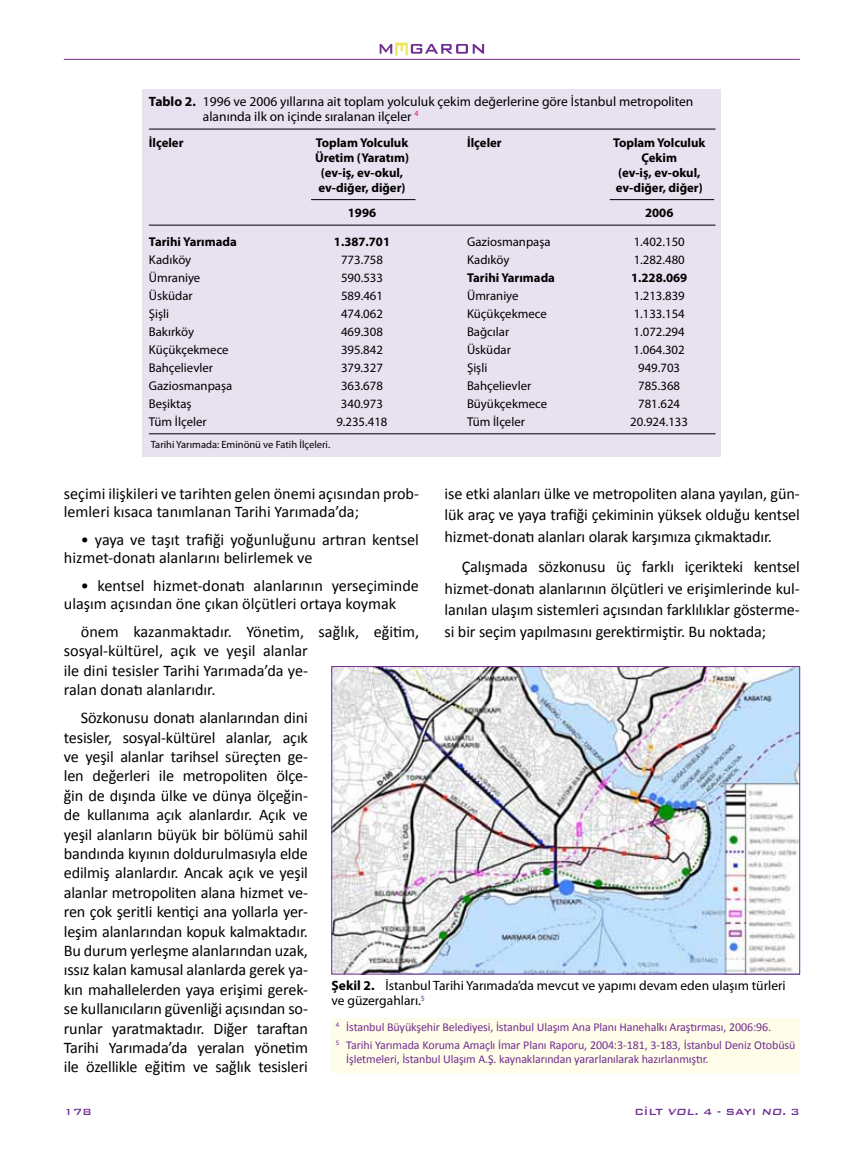
<style>
.page{position:relative;width:851px;height:1149px;background:#fff}
.page>*{position:absolute;margin:0;border:0;box-sizing:border-box;transform-origin:0 0}
.t1{font:16.2px/19.4px "Calibri";color:#000;text-align:justify}
.t2{font:13.5px/15px "Myriad Pro";color:#000}
.t3{font:12.75px "Myriad Pro";color:#000}
.t4{font:700 12.75px "Myriad Pro";color:#000}
.t5{font:12px/17.7px "Calibri";letter-spacing:-.01em;color:#6f2c91}
.t6{font:500 12px "Bank Gothic BT";color:#6f2c91}
.t7{font:10.5px "Myriad Pro";color:#000}
.s1{font-weight:700}
.s2{font-style:italic}
</style>
<div class="page">
<svg style="left:379px;top:43px;width:105px;height:13px"></svg>
<hr style="left:64px;top:59px;width:735px;height:1px;background:#6f2c91">
<div style="left:331px;top:1017px;width:468px;height:54px;background:#fffde9"></div>
<div style="left:142px;top:89px;width:579px;height:367px;background:#e8e1f0"></div>
<hr style="left:149px;top:129px;width:566px;height:1px;background:#000">
<hr style="left:149px;top:225px;width:566px;height:1px;background:#000">
<hr style="left:311px;top:199px;width:104px;height:1px;background:#000">
<hr style="left:609px;top:199px;width:105px;height:1px;background:#000">
<hr style="left:149px;top:433px;width:566px;height:1px;background:#000">
<img style="left:333px;top:668px;width:464px;height:303px">
<div style="left:331px;top:666px;width:468px;height:307px;border:1px solid #6f2c91"></div>
<p class="t2" style="left:203px;top:94px;width:492px;text-indent:-54px"><span class="s1">Tablo 2.</span> 1996 ve 2006 yıllarına ait toplam yolculuk çekim değerlerine göre İstanbul metropoliten alanında ilk on içinde sıralanan ilçeler <sup>4</sup></p>
<p class="t4" style="left:149px;top:134px;width:36px">İlçeler</p>
<p class="t4" style="left:316px;top:134px;width:94px">Toplam Yolculuk</p>
<p class="t4" style="left:467px;top:134px;width:36px">İlçeler</p>
<p class="t4" style="left:613px;top:134px;width:94px">Toplam Yolculuk</p>
<p class="t4" style="left:315px;top:149px;width:95px">Üretim (Yaratım)</p>
<p class="t4" style="left:641px;top:149px;width:37px">Çekim</p>
<p class="t4" style="left:321px;top:164px;width:84px">(ev-iş, ev-okul,</p>
<p class="t4" style="left:618px;top:164px;width:84px">(ev-iş, ev-okul,</p>
<p class="t4" style="left:318px;top:179px;width:88px">ev-diğer, diğer)</p>
<p class="t4" style="left:615px;top:179px;width:88px">ev-diğer, diğer)</p>
<p class="t4" style="left:348px;top:204px;width:30px">1996</p>
<p class="t4" style="left:645px;top:204px;width:30px">2006</p>
<p class="t4" style="left:149px;top:233px;width:89px">Tarihi Yarımada</p>
<p class="t4" style="left:334px;top:233px;width:58px">1.387.701</p>
<p class="t3" style="left:467px;top:234px;width:85px">Gaziosmanpaşa</p>
<p class="t3" style="left:633px;top:234px;width:53px">1.402.150</p>
<p class="t3" style="left:149px;top:252px;width:44px">Kadıköy</p>
<p class="t3" style="left:341px;top:252px;width:43px">773.758</p>
<p class="t3" style="left:467px;top:252px;width:44px">Kadıköy</p>
<p class="t3" style="left:633px;top:252px;width:53px">1.282.480</p>
<p class="t3" style="left:149px;top:270px;width:53px">Ümraniye</p>
<p class="t3" style="left:341px;top:270px;width:43px">590.533</p>
<p class="t4" style="left:467px;top:269px;width:89px">Tarihi Yarımada</p>
<p class="t4" style="left:631px;top:269px;width:58px">1.228.069</p>
<p class="t3" style="left:149px;top:288px;width:45px">Üsküdar</p>
<p class="t3" style="left:341px;top:288px;width:43px">589.461</p>
<p class="t3" style="left:467px;top:288px;width:53px">Ümraniye</p>
<p class="t3" style="left:633px;top:288px;width:53px">1.213.839</p>
<p class="t3" style="left:149px;top:306px;width:22px">Şişli</p>
<p class="t3" style="left:341px;top:306px;width:43px">474.062</p>
<p class="t3" style="left:467px;top:306px;width:81px">Küçükçekmece</p>
<p class="t3" style="left:633px;top:306px;width:53px">1.133.154</p>
<p class="t3" style="left:149px;top:324px;width:47px">Bakırköy</p>
<p class="t3" style="left:341px;top:324px;width:43px">469.308</p>
<p class="t3" style="left:467px;top:324px;width:44px">Bağcılar</p>
<p class="t3" style="left:633px;top:324px;width:53px">1.072.294</p>
<p class="t3" style="left:149px;top:342px;width:81px">Küçükçekmece</p>
<p class="t3" style="left:341px;top:342px;width:43px">395.842</p>
<p class="t3" style="left:467px;top:342px;width:45px">Üsküdar</p>
<p class="t3" style="left:633px;top:342px;width:53px">1.064.302</p>
<p class="t3" style="left:149px;top:360px;width:66px">Bahçelievler</p>
<p class="t3" style="left:341px;top:360px;width:43px">379.327</p>
<p class="t3" style="left:467px;top:360px;width:22px">Şişli</p>
<p class="t3" style="left:638px;top:360px;width:43px">949.703</p>
<p class="t3" style="left:149px;top:378px;width:85px">Gaziosmanpaşa</p>
<p class="t3" style="left:341px;top:378px;width:43px">363.678</p>
<p class="t3" style="left:467px;top:378px;width:66px">Bahçelievler</p>
<p class="t3" style="left:638px;top:378px;width:43px">785.368</p>
<p class="t3" style="left:149px;top:396px;width:44px">Beşiktaş</p>
<p class="t3" style="left:341px;top:396px;width:43px">340.973</p>
<p class="t3" style="left:467px;top:396px;width:82px">Büyükçekmece</p>
<p class="t3" style="left:638px;top:396px;width:43px">781.624</p>
<p class="t3" style="left:149px;top:414px;width:59px">Tüm İlçeler</p>
<p class="t3" style="left:336px;top:414px;width:53px">9.235.418</p>
<p class="t3" style="left:467px;top:414px;width:59px">Tüm İlçeler</p>
<p class="t3" style="left:630px;top:414px;width:59px">20.924.133</p>
<p class="t7" style="left:151px;top:438px;width:181px">Tarihi Yarımada: Eminönü ve Fatih İlçeleri.</p>
<p class="t1" style="left:64px;top:483px;width:357px;line-height:18.8px">seçimi ilişkileri ve tarihten gelen önemi açısından prob&shy;lemleri kısaca tanımlanan Tarihi Yarımada’da;</p>
<p class="t1" style="left:64px;top:529px;width:356px;line-height:18.8px;text-indent:17px">• yaya ve taşıt trafiği yoğunluğunu artıran kentsel hizmet-donatı alanlarını belirlemek ve</p>
<p class="t1" style="left:64px;top:575px;width:356px;line-height:18.8px;text-indent:17px">• kentsel hizmet-donatı alanlarının yerseçiminde ulaşım açısından öne çıkan ölçütleri ortaya koymak</p>
<p class="t1" style="left:81px;top:620px;width:340px">önem kazanmaktadır. Yönetim, sağlık, eğitim,</p>
<p class="t1" style="left:444px;top:481px;width:357px;line-height:21.6px">ise etki alanları ülke ve metropoliten alana yayılan, gün&shy;lük araç ve yaya trafiği çekiminin yüksek olduğu kentsel hizmet-donatı alanları olarak karşımıza çıkmaktadır.</p>
<p class="t1" style="left:444px;top:555px;width:357px;line-height:21.6px;text-indent:17px">Çalışmada sözkonusu üç farklı içerikteki kentsel hizmet-donatı alanlarının ölçütleri ve erişimlerinde kul&shy;lanılan ulaşım sistemleri açısından farklılıklar gösterme&shy;si bir seçim yapılmasını gerektirmiştir. Bu noktada;</p>
<p class="t1" style="left:64px;top:640px;width:246px">sosyal-kültürel, açık ve yeşil alanlar ile dini tesisler Tarihi Yarımada’da ye&shy;ralan donatı alanlarıdır.</p>
<p class="t1" style="left:64px;top:707px;width:246px;text-indent:17px">Sözkonusu donatı alanlarından dini tesisler, sosyal-kültürel alanlar, açık ve yeşil alanlar tarihsel süreçten ge&shy;len değerleri ile metropoliten ölçe&shy;ğin de dışında ülke ve dünya ölçeğin&shy;de kullanıma açık alanlardır. Açık ve yeşil alanların büyük bir bölümü sahil bandında kıyının doldurulmasıyla elde edilmiş alanlardır. Ancak açık ve yeşil alanlar metropoliten alana hizmet ve&shy;ren çok şeritli kentiçi ana yollarla yer&shy;leşim alanlarından kopuk kalmaktadır.<br>Bu durum yerleşme alanlarından uzak, ıssız kalan kamusal alanlarda gerek ya&shy;kın mahallelerden yaya erişimi gerek&shy;se kullanıcıların güvenliği açısından so&shy;runlar yaratmaktadır. Diğer taraftan Tarihi Yarımada’da yeralan yönetim ile özellikle eğitim ve sağlık tesisleri</p>
<p class="t2" style="left:331px;top:977px;width:455px"><span class="s1">Şekil 2.</span> İstanbul Tarihi Yarımada’da mevcut ve yapımı devam eden ulaşım türleri ve güzergahları.<sup>5</sup></p>
<p class="t5" style="left:336px;top:1017px;width:461px"><sup>4</sup> İstanbul Büyükşehir Belediyesi, İstanbul Ulaşım Ana Planı Hanehalkı Araştırması, 2006:96.<br><sup>5</sup> Tarihi Yarımada Koruma Amaçlı İmar Planı Raporu, 2004:3-181, 3-183, İstanbul Deniz Otobüsü</p>
<p class="t5" style="left:346px;top:1048px;width:364px">İşletmeleri, İstanbul Ulaşım A.Ş. kaynaklarından yararlanılarak hazırlanmıştır.</p>
<p class="t6" style="left:64px;top:1104px;width:29px">178</p>
<p class="t6" style="left:634px;top:1104px;width:167px">CİLT <span class="s2">VOL.</span> 4 - SAYI <span class="s2">NO.</span> 3</p>
</div>
